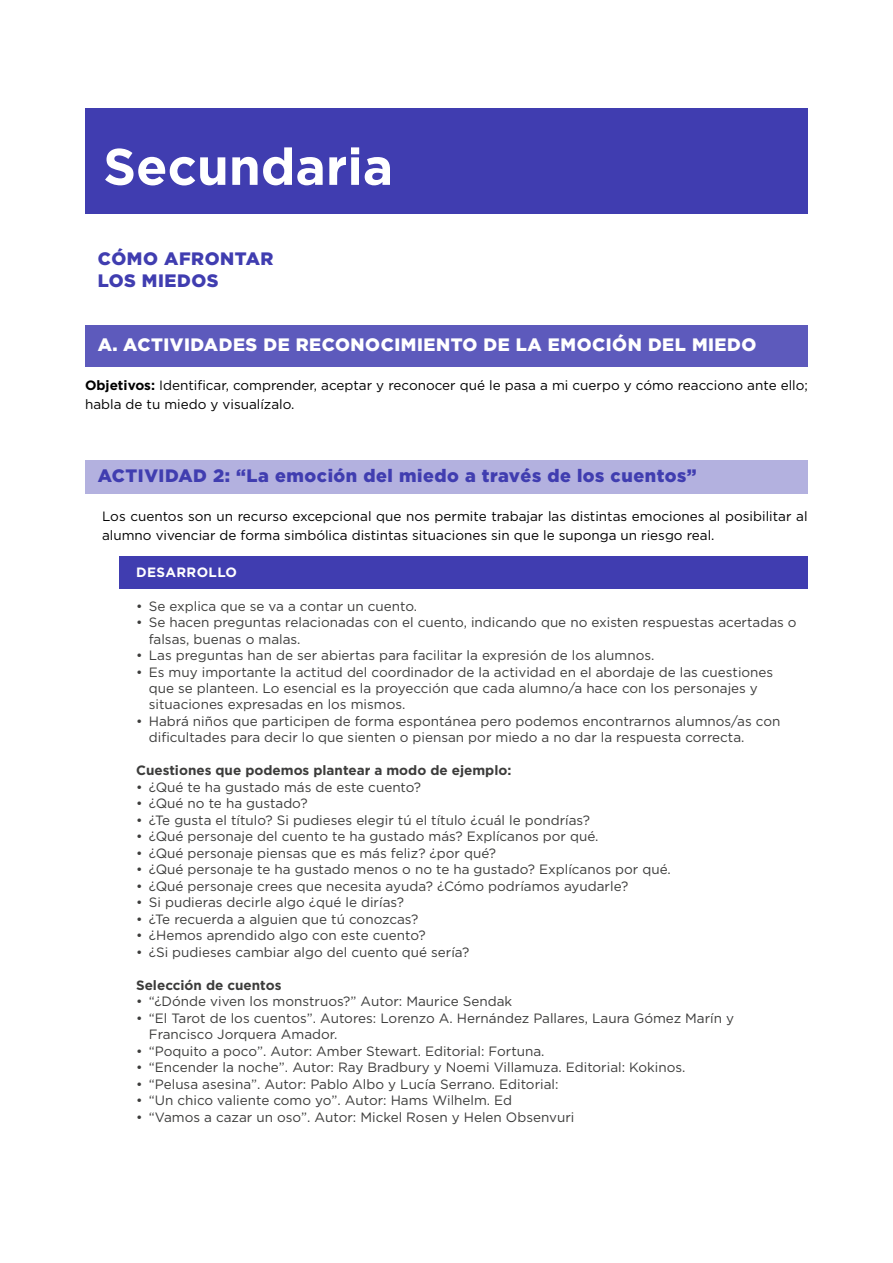
<style>
.page{position:relative;width:893px;height:1263px;background:#fff}
.page>*{position:absolute;margin:0;border:0;box-sizing:border-box;transform-origin:0 0}
.t1{font:700 51.3px "Gotham";color:#fff}
.t2{font:900 18px/21.6px "Gotham";letter-spacing:.03em;color:#403db0}
.t3{font:900 18px "Gotham";letter-spacing:.03em;color:#fff}
.t4{font:13.5px/16.5px "Gotham";color:#3c3c3b}
.t5{font:13.5px/19.5px "Gotham";color:#000}
.t6{font:700 13.5px "Gotham";color:#3c3c3b}
.t7{font:700 13.5px "Gotham";letter-spacing:.03em;color:#fff}
.s1{font-weight:700}
</style>
<div class="page">
<div style="left:85px;top:108px;width:723px;height:106px;background:#403db0"></div>
<div style="left:85px;top:325px;width:723px;height:41px;background:#5d5abc"></div>
<div style="left:85px;top:460px;width:723px;height:33px;background:#b3b1df"></div>
<div style="left:119px;top:556px;width:689px;height:32px;background:#403db0"></div>
<h1 class="t1" style="left:103px;top:137px;width:291px">Secundaria</h1>
<h2 class="t2" style="left:98px;top:247px;width:177px">CÓMO AFRONTAR<br>LOS MIEDOS</h2>
<h2 class="t3" style="left:98px;top:334px;width:660px">A. ACTIVIDADES DE RECONOCIMIENTO DE LA EMOCIÓN DEL MIEDO</h2>
<p class="t5" style="left:85px;top:375px;width:724px"><span class="s1">Objetivos:</span> Identificar, comprender, aceptar y reconocer qué le pasa a mi cuerpo y cómo reacciono ante ello; habla de tu miedo y visualízalo.</p>
<h2 class="t2" style="left:98px;top:464px;width:600px">ACTIVIDAD 2: “La emoción del miedo a través de los cuentos”</h2>
<p class="t5" style="left:102px;top:506px;width:707px">Los cuentos son un recurso excepcional que nos permite trabajar las distintas emociones al posibilitar al alumno vivenciar de forma simbólica distintas situaciones sin que le suponga un riesgo real.</p>
<p class="t7" style="left:136px;top:564px;width:102px">DESARROLLO</p>
<p class="t4" style="left:136px;top:597px;width:283px">• Se explica que se va a contar un cuento.</p>
<p class="t4" style="left:149px;top:614px;width:649px;text-indent:-13px">• Se hacen preguntas relacionadas con el cuento, indicando que no existen respuestas acertadas o falsas, buenas o malas.</p>
<p class="t4" style="left:136px;top:647px;width:520px">• Las preguntas han de ser abiertas para facilitar la expresión de los alumnos.</p>
<p class="t4" style="left:149px;top:663px;width:626px;text-indent:-13px">• Es muy importante la actitud del coordinador de la actividad en el abordaje de las cuestiones que se planteen. Lo esencial es la proyección que cada alumno/a hace con los personajes y situaciones expresadas en los mismos.</p>
<p class="t4" style="left:149px;top:713px;width:633px;text-indent:-13px">• Habrá niños que participen de forma espontánea pero podemos encontrarnos alumnos/as con dificultades para decir lo que sienten o piensan por miedo a no dar la respuesta correcta.</p>
<p class="t6" style="left:136px;top:763px;width:377px">Cuestiones que podemos plantear a modo de ejemplo:</p>
<p class="t4" style="left:136px;top:779px;width:287px">• ¿Qué te ha gustado más de este cuento?</p>
<p class="t4" style="left:136px;top:795px;width:173px">• ¿Qué no te ha gustado?</p>
<p class="t4" style="left:136px;top:812px;width:455px">• ¿Te gusta el título? Si pudieses elegir tú el título ¿cuál le pondrías?</p>
<p class="t4" style="left:136px;top:828px;width:464px">• ¿Qué personaje del cuento te ha gustado más? Explícanos por qué.</p>
<p class="t4" style="left:136px;top:845px;width:361px">• ¿Qué personaje piensas que es más feliz? ¿por qué?</p>
<p class="t4" style="left:136px;top:861px;width:536px">• ¿Qué personaje te ha gustado menos o no te ha gustado? Explícanos por qué.</p>
<p class="t4" style="left:136px;top:878px;width:494px">• ¿Qué personaje crees que necesita ayuda? ¿Cómo podríamos ayudarle?</p>
<p class="t4" style="left:136px;top:894px;width:269px">• Si pudieras decirle algo ¿qué le dirías?</p>
<p class="t4" style="left:136px;top:911px;width:284px">• ¿Te recuerda a alguien que tú conozcas?</p>
<p class="t4" style="left:136px;top:927px;width:291px">• ¿Hemos aprendido algo con este cuento?</p>
<p class="t4" style="left:136px;top:944px;width:335px">• ¿Si pudieses cambiar algo del cuento qué sería?</p>
<p class="t6" style="left:136px;top:977px;width:147px">Selección de cuentos</p>
<p class="t4" style="left:136px;top:993px;width:378px">• “¿Dónde viven los monstruos?” Autor: Maurice Sendak</p>
<p class="t4" style="left:149px;top:1010px;width:587px;text-indent:-13px">• “El Tarot de los cuentos”. Autores: Lorenzo A. Hernández Pallares, Laura Gómez Marín y<br>Francisco Jorquera Amador.</p>
<p class="t4" style="left:136px;top:1043px;width:410px">• “Poquito a poco”. Autor: Amber Stewart. Editorial: Fortuna.</p>
<p class="t4" style="left:136px;top:1059px;width:551px">• “Encender la noche”. Autor: Ray Bradbury y Noemi Villamuza. Editorial: Kokinos.</p>
<p class="t4" style="left:136px;top:1076px;width:424px">• “Pelusa asesina”. Autor: Pablo Albo y Lucía Serrano. Editorial:</p>
<p class="t4" style="left:136px;top:1092px;width:378px">• “Un chico valiente como yo”. Autor: Hams Wilhelm. Ed</p>
<p class="t4" style="left:136px;top:1109px;width:440px">• “Vamos a cazar un oso”. Autor: Mickel Rosen y Helen Obsenvuri</p>
</div>
